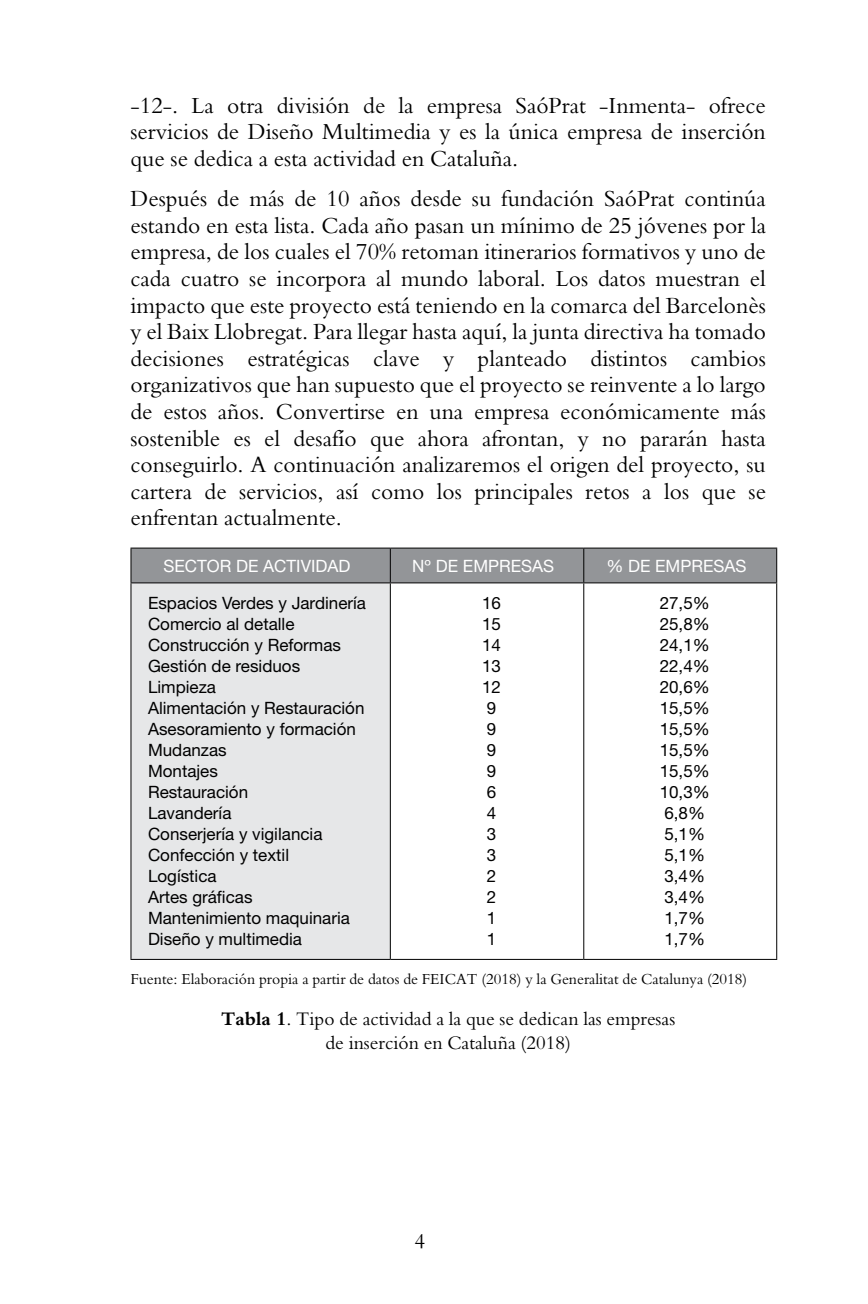
<style>
.page{position:relative;width:868px;height:1304px;background:#fff}
.page>*{position:absolute;margin:0;border:0;box-sizing:border-box;transform-origin:0 0}
.t1{font:24px/26.6px "Bembo Std";color:#000;text-align:justify}
.t2{font:22px "Bembo Std";color:#000}
.t3{font:20px/24px "Bembo Std";color:#000;text-align:center}
.t4{font:17px/21px "Helvetica Neue LT Std";color:#000}
.t5{font:17px "Helvetica Neue LT Std";color:#fff}
.t6{font:16px "Bembo Std";color:#000}
.s1{font-weight:700}
</style>
<div class="page">
<div style="left:131px;top:549px;width:645px;height:33px;background:#939598"></div>
<div style="left:131px;top:583px;width:259px;height:376px;background:#e6e7e8"></div>
<hr style="left:130px;top:548px;width:260px;height:1px;background:#000">
<hr style="left:130px;top:549px;width:1px;height:33px;background:#000">
<hr style="left:390px;top:548px;width:193px;height:1px;background:#000">
<hr style="left:390px;top:549px;width:1px;height:33px;background:#000">
<hr style="left:583px;top:548px;width:194px;height:1px;background:#000">
<hr style="left:583px;top:549px;width:1px;height:33px;background:#000">
<hr style="left:776px;top:549px;width:1px;height:33px;background:#000">
<hr style="left:130px;top:582px;width:260px;height:1px;background:#000">
<hr style="left:130px;top:583px;width:1px;height:376px;background:#000">
<hr style="left:390px;top:582px;width:193px;height:1px;background:#000">
<hr style="left:390px;top:583px;width:1px;height:376px;background:#000">
<hr style="left:583px;top:582px;width:194px;height:1px;background:#000">
<hr style="left:583px;top:583px;width:1px;height:376px;background:#000">
<hr style="left:776px;top:583px;width:1px;height:376px;background:#000">
<hr style="left:130px;top:959px;width:260px;height:1px;background:#000">
<hr style="left:390px;top:959px;width:193px;height:1px;background:#000">
<hr style="left:583px;top:959px;width:194px;height:1px;background:#000">
<p class="t1" style="left:130px;top:91px;width:636px">-12-. La otra división de la empresa SaóPrat -Inmenta- ofrece servicios de Diseño Multimedia y es la única empresa de inserción que se dedica a esta actividad en Cataluña.</p>
<p class="t1" style="left:130px;top:185px;width:637px">Después de más de 10 años desde su fundación SaóPrat continúa estando en esta lista. Cada año pasan un mínimo de 25 jóvenes por la empresa, de los cuales el 70% retoman itinerarios formativos y uno de cada cuatro se incorpora al mundo laboral. Los datos muestran el impacto que este proyecto está teniendo en la comarca del Barcelonès y el Baix Llobregat. Para llegar hasta aquí, la junta directiva ha tomado decisiones estratégicas clave y planteado distintos cambios organizativos que han supuesto que el proyecto se reinvente a lo largo de estos años. Convertirse en una empresa económicamente más sostenible es el desafío que ahora afrontan, y no pararán hasta conseguirlo. A continuación analizaremos el origen del proyecto, su cartera de servicios, así como los principales retos a los que se enfrentan actualmente.</p>
<p class="t5" style="left:163px;top:555px;width:189px">SECTOR DE ACTIVIDAD</p>
<p class="t5" style="left:412px;top:555px;width:143px">Nº DE EMPRESAS</p>
<p class="t5" style="left:606px;top:555px;width:142px">% DE EMPRESAS</p>
<p class="t4" style="left:148px;top:592px;width:219px">Espacios Verdes y Jardinería<br>Comercio al detalle<br>Construcción y Reformas<br>Gestión de residuos<br>Limpieza<br>Alimentación y Restauración<br>Asesoramiento y formación<br>Mudanzas<br>Montajes<br>Restauración<br>Lavandería<br>Conserjería y vigilancia<br>Confección y textil<br>Logística<br>Artes gráficas<br>Mantenimiento maquinaria<br>Diseño y multimedia</p>
<p class="t4" style="left:482px;top:592px;width:20px">16<br>15<br>14<br>13<br>12<br>9<br>9<br>9<br>9<br>6<br>4<br>3<br>3<br>2<br>2<br>1<br>1</p>
<p class="t4" style="left:659px;top:592px;width:52px">27,5%<br>25,8%<br>24,1%<br>22,4%<br>20,6%<br>15,5%<br>15,5%<br>15,5%<br>15,5%<br>10,3%<br>6,8%<br>5,1%<br>5,1%<br>3,4%<br>3,4%<br>1,7%<br>1,7%</p>
<p class="t6" style="left:130px;top:970px;width:618px">Fuente: Elaboración propia a partir de datos de FEICAT (2018) y la Generalitat de Catalunya (2018)</p>
<p class="t3" style="left:221px;top:1006px;width:455px"><span class="s1">Tabla 1</span>. Tipo de actividad a la que se dedican las empresas de inserción en Cataluña (2018)</p>
<p class="t2" style="left:414px;top:1228px;width:12px">4</p>
</div>
